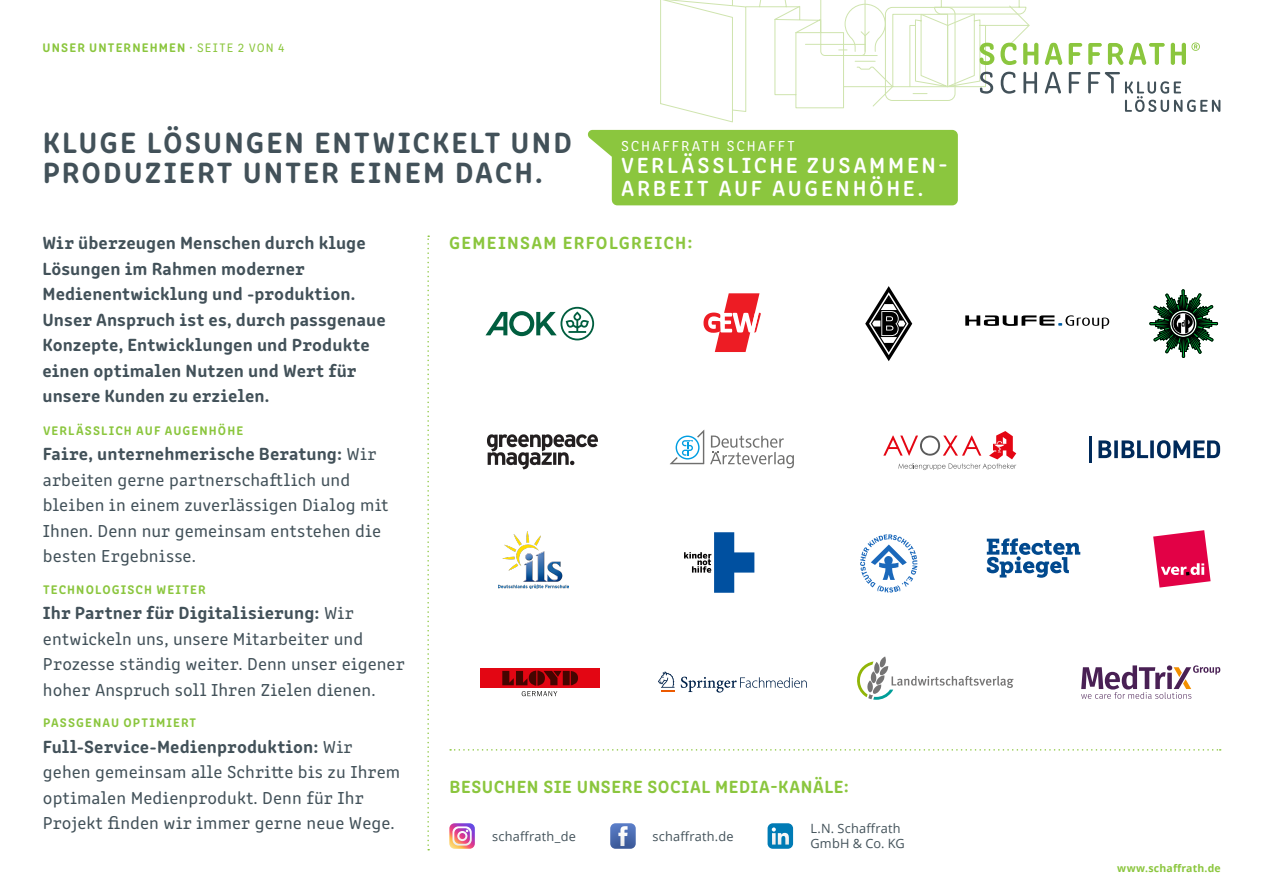
<style>
.page{position:relative;width:1263px;height:893px;background:#fff}
.page>*{position:absolute;margin:0;border:0;box-sizing:border-box;transform-origin:0 0}
.t1{font:700 30px/30px "Clone Rounded";letter-spacing:.065em;color:#425159}
.t2{font:600 22.5px/23.2px "Clone Rounded";letter-spacing:.12em;color:#fff}
.t3{font:18px/25.5px "Clone Rounded";letter-spacing:.005em;color:#425159}
.t4{font:700 18px/25.5px "Clone Rounded";letter-spacing:.005em;color:#425159}
.t5{font:700 18px "Clone Rounded";letter-spacing:.035em;color:#8bc63e}
.t6{font:700 18px "Clone Rounded";letter-spacing:.07em;color:#8bc63e}
.t7{font:15px "Clone Rounded";letter-spacing:.13em;color:#fff}
.t8{font:700 12.75px "Clone Rounded";letter-spacing:.085em;color:#8bc63e}
.t9{font:12.75px/15.3px "Open Sans";letter-spacing:.015em;color:#425159}
.t10{font:700 10.5px "Open Sans";letter-spacing:.015em;color:#8bc63e}
.s1{font-weight:400}
.s2{font-weight:700}
</style>
<div class="page">
<svg style="left:660px;top:0;width:560px;height:123px"></svg>
<svg style="left:427px;top:235px;width:2px;height:615px"></svg>
<div style="left:587px;top:130px;width:371px;height:75px;background:#8bc63e"></div>
<svg style="left:684px;top:532px;width:70px;height:61px"></svg>
<svg style="left:860px;top:534px;width:57px;height:59px"></svg>
<svg style="left:1149px;top:289px;width:69px;height:69px"></svg>
<img style="left:498px;top:531px;width:70px;height:58px">
<svg style="left:857px;top:656px;width:157px;height:44px"></svg>
<svg style="left:485px;top:307px;width:109px;height:33px"></svg>
<svg style="left:965px;top:315px;width:144px;height:14px"></svg>
<svg style="left:710px;top:436px;width:84px;height:32px"></svg>
<svg style="left:670px;top:430px;width:34px;height:34px"></svg>
<svg style="left:883px;top:431px;width:133px;height:39px"></svg>
<svg style="left:658px;top:672px;width:16px;height:20px"></svg>
<svg style="left:681px;top:677px;width:126px;height:16px"></svg>
<svg style="left:1153px;top:530px;width:57px;height:58px"></svg>
<div style="left:480px;top:668px;width:119px;height:20px;background:#e30613"></div>
<svg style="left:571px;top:671px;width:7px;height:14px"></svg>
<div style="left:563px;top:671px;width:7px;height:14px;background:#450500"></div>
<svg style="left:502px;top:671px;width:59px;height:25px"></svg>
<svg style="left:865px;top:286px;width:48px;height:75px"></svg>
<svg style="left:703px;top:293px;width:58px;height:59px"></svg>
<svg style="left:450px;top:749px;width:771px;height:2px"></svg>
<svg style="left:449px;top:823px;width:26px;height:26px"></svg>
<svg style="left:610px;top:823px;width:26px;height:26px"></svg>
<div style="left:767px;top:823px;width:26px;height:26px;background:#007bb5;border-radius:5px"></div>
<svg style="left:772px;top:827px;width:17px;height:17px"></svg>
<hr style="left:1089px;top:436px;width:3px;height:26px;background:#002a5a">
<svg style="left:1098px;top:440px;width:122px;height:18px"></svg>
<svg style="left:1081px;top:665px;width:139px;height:34px"></svg>
<svg style="left:987px;top:538px;width:93px;height:40px"></svg>
<svg style="left:487px;top:434px;width:111px;height:35px"></svg>
<p class="t8" style="left:43px;top:38px;width:244px">UNSER UNTERNEHMEN · <span class="s1">SEITE 2 VON 4</span></p>
<h1 class="t1" style="left:43px;top:125px;width:531px">KLUGE LÖSUNGEN ENTWICKELT UND<br>PRODUZIERT UNTER EINEM DACH.</h1>
<p class="t7" style="left:621px;top:134px;width:175px">SCHAFFRATH SCHAFFT</p>
<p class="t2" style="left:621px;top:152px;width:328px">VERLÄSSLICHE ZUSAMMEN-<br>ARBEIT AUF AUGENHÖHE.</p>
<p class="t4" style="left:42px;top:229px;width:345px">Wir überzeugen Menschen durch kluge Lösungen im Rahmen moderner Medienentwicklung und -produktion.<br>Unser Anspruch ist es, durch passgenaue Konzepte, Entwicklungen und Produkte einen optimalen Nutzen und Wert für unsere Kunden zu erzielen.</p>
<p class="t8" style="left:43px;top:420px;width:202px">VERLÄSSLICH AUF AUGENHÖHE</p>
<p class="t3" style="left:43px;top:440px;width:347px"><span class="s2">Faire, unternehmerische Beratung:</span> Wir arbeiten gerne partnerschaftlich und bleiben in einem zuverlässigen Dialog mit Ihnen. Denn nur gemeinsam entstehen die besten Ergebnisse.</p>
<p class="t8" style="left:43px;top:579px;width:164px">TECHNOLOGISCH WEITER</p>
<p class="t3" style="left:43px;top:599px;width:363px"><span class="s2">Ihr Partner für Digitalisierung:</span> Wir entwickeln uns, unsere Mitarbeiter und Prozesse ständig weiter. Denn unser eigener hoher Anspruch soll Ihren Zielen dienen.</p>
<p class="t8" style="left:43px;top:712px;width:155px">PASSGENAU OPTIMIERT</p>
<p class="t3" style="left:43px;top:732px;width:359px"><span class="s2">Full-Service-Medienproduktion:</span> Wir gehen gemeinsam alle Schritte bis zu Ihrem optimalen Medienprodukt. Denn für Ihr Projekt finden wir immer gerne neue Wege.</p>
<p class="t6" style="left:449px;top:229px;width:245px">GEMEINSAM ERFOLGREICH:</p>
<p class="t5" style="left:449px;top:773px;width:401px">BESUCHEN SIE UNSERE SOCIAL MEDIA-KANÄLE:</p>
<p class="t9" style="left:492px;top:828px;width:85px">schaffrath_de</p>
<p class="t9" style="left:653px;top:828px;width:82px">schaffrath.de</p>
<p class="t9" style="left:810px;top:820px;width:96px">L.N. Schaffrath<br>GmbH &amp; Co. KG</p>
<p class="t10" style="left:1117px;top:860px;width:105px">www.schaffrath.de</p>
</div>
